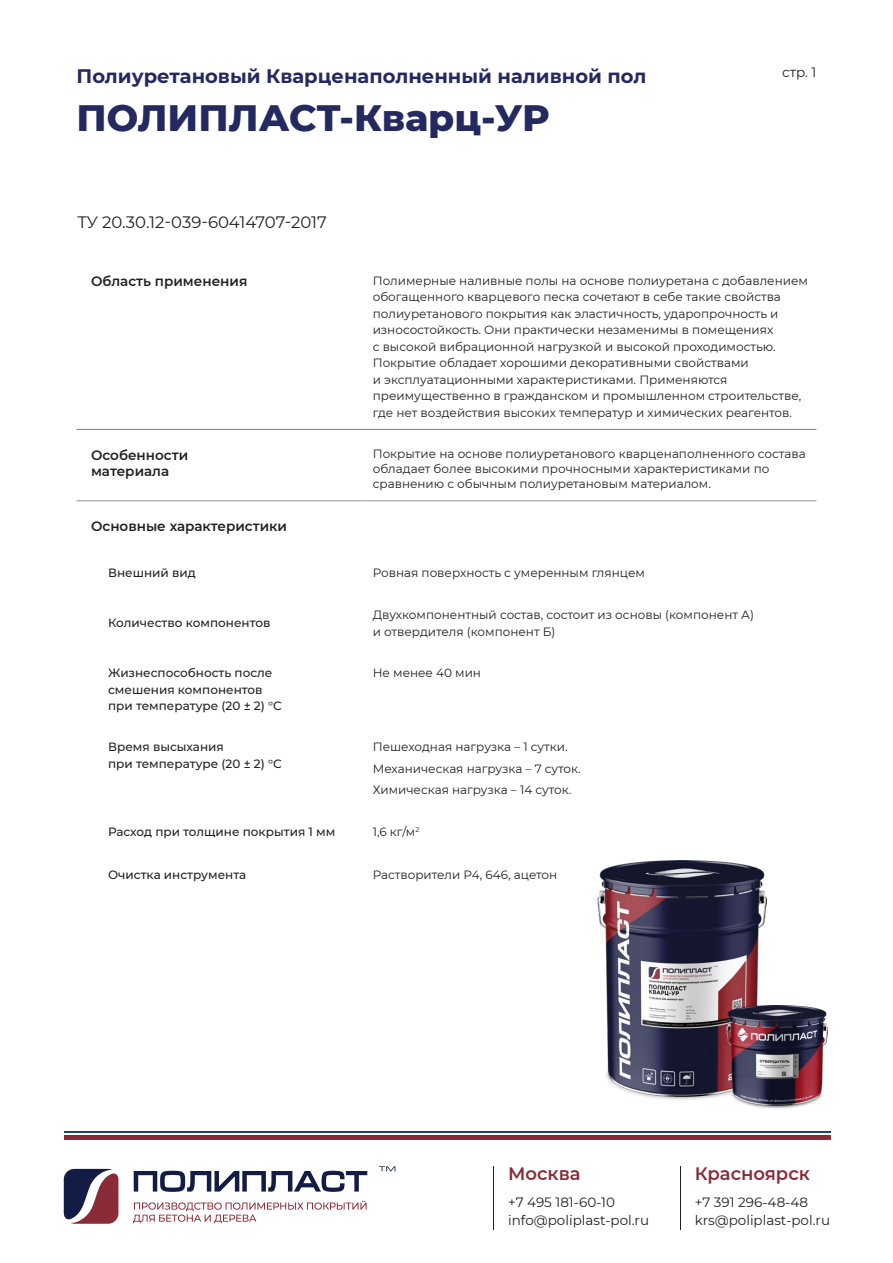
<style>
.page{position:relative;width:893px;height:1263px;background:#fff}
.page>*{position:absolute;margin:0;border:0;box-sizing:border-box;transform-origin:0 0}
.t1{font:800 37.5px "Montserrat";color:#242960}
.t2{font:700 19.5px "Montserrat";color:#242960}
.t3{font:600 18px "Montserrat";color:#8a2b37}
.t4{font:16.5px "Montserrat";letter-spacing:-.005em;color:#231f20}
.t5{font:13.5px/18px "Montserrat";color:#231f20}
.t6{font:600 13.5px "Montserrat";color:#231f20}
.таблица2{font:12px/16.5px "Montserrat";color:#231f20}
.таблица_с_перечислен{font:12px/15px "Montserrat";color:#231f20}
.таблица2-2{font:500 12px/16.5px "Montserrat";color:#231f20}
</style>
<div class="page">
<svg style="left:379px;top:1166px;width:16px;height:5px"></svg>
<svg style="left:134px;top:1171px;width:233px;height:21px"></svg>
<svg style="left:64px;top:1169px;width:54px;height:55px"></svg>
<svg style="left:133px;top:1201px;width:234px;height:22px"></svg>
<hr style="left:493px;top:1166px;width:1px;height:64px;background:#231f20">
<hr style="left:680px;top:1166px;width:1px;height:64px;background:#231f20">
<div style="left:64px;top:1135px;width:766px;height:5px;background:#8a2b37"></div>
<hr style="left:64px;top:1131px;width:766px;height:2px;background:#1b486e">
<hr style="left:77px;top:429px;width:290px;height:1px;background:#7d7799">
<hr style="left:367px;top:429px;width:449px;height:1px;background:#7d7799">
<hr style="left:77px;top:500px;width:290px;height:1px;background:#939598">
<hr style="left:367px;top:500px;width:449px;height:1px;background:#939598">
<img style="left:597px;top:860px;width:169px;height:240px">
<img style="left:727px;top:1005px;width:100px;height:104px">
<p class="t2" style="left:77px;top:62px;width:571px">Полиуретановый Кварценаполненный наливной пол</p>
<p class="t1" style="left:77px;top:90px;width:474px">ПОЛИПЛАСТ-Кварц-УР</p>
<p class="t4" style="left:77px;top:210px;width:251px">ТУ 20.30.12-039-60414707-2017</p>
<p class="t5" style="left:782px;top:63px;width:36px">стр. 1</p>
<p class="t6" style="left:91px;top:272px;width:158px">Область применения</p>
<p class="таблица2" style="left:373px;top:272px;width:437px">Полимерные наливные полы на основе полиуретана с добавлением обогащенного кварцевого песка сочетают в себе такие свойства полиуретанового покрытия как эластичность, ударопрочность и износостойкость. Они практически незаменимы в помещениях<br>с высокой вибрационной нагрузкой и высокой проходимостью.<br>Покрытие обладает хорошими декоративными свойствами<br>и эксплуатационными характеристиками. Применяются преимущественно в гражданском и промышленном строительстве, где нет воздействия высоких температур и химических реагентов.</p>
<p class="t6" style="left:91px;top:445px;width:99px">Особенности</p>
<p class="t6" style="left:91px;top:461px;width:80px">материала</p>
<p class="таблица_с_перечислен" style="left:373px;top:446px;width:434px">Покрытие на основе полиуретанового кварценаполненного состава обладает более высокими прочносными характеристиками по сравнению с обычным полиуретановым материалом.</p>
<p class="t6" style="left:91px;top:516px;width:197px">Основные характеристики</p>
<p class="таблица2-2" style="left:108px;top:564px;width:89px">Внешний вид</p>
<p class="таблица2" style="left:373px;top:564px;width:274px">Ровная поверхность с умеренным глянцем</p>
<p class="таблица2-2" style="left:108px;top:614px;width:164px">Количество компонентов</p>
<p class="таблица2" style="left:373px;top:606px;width:383px">Двухкомпонентный состав, состоит из основы (компонент А) и отвердителя (компонент Б)</p>
<p class="таблица2-2" style="left:108px;top:664px;width:175px">Жизнеспособность после смешения компонентов при температуре (20 ± 2) °С</p>
<p class="таблица2" style="left:373px;top:664px;width:110px">Не менее 40 мин</p>
<p class="таблица2-2" style="left:108px;top:738px;width:175px">Время высыхания<br>при температуре (20 ± 2) °С</p>
<p class="таблица_с_перечислен" style="left:373px;top:739px;width:196px">Пешеходная нагрузка – 1 сутки.</p>
<p class="таблица_с_перечислен" style="left:373px;top:761px;width:210px">Механическая нагрузка – 7 суток.</p>
<p class="таблица_с_перечислен" style="left:373px;top:782px;width:200px">Химическая нагрузка – 14 суток.</p>
<p class="таблица2-2" style="left:108px;top:823px;width:229px">Расход при толщине покрытия 1 мм</p>
<p class="таблица2" style="left:373px;top:823px;width:48px">1,6 кг/м<sup>2</sup></p>
<p class="таблица2-2" style="left:108px;top:866px;width:140px">Очистка инструмента</p>
<p class="таблица2" style="left:373px;top:866px;width:186px">Растворители Р4, 646, ацетон</p>
<h3 class="t3" style="left:508px;top:1161px;width:74px">Москва</h3>
<h3 class="t3" style="left:695px;top:1161px;width:117px">Красноярск</h3>
<p class="t5" style="left:508px;top:1192px;width:142px">+7 495 181-60-10 info@poliplast-pol.ru</p>
<p class="t5" style="left:695px;top:1192px;width:137px">+7 391 296-48-48 krs@poliplast-pol.ru</p>
</div>
